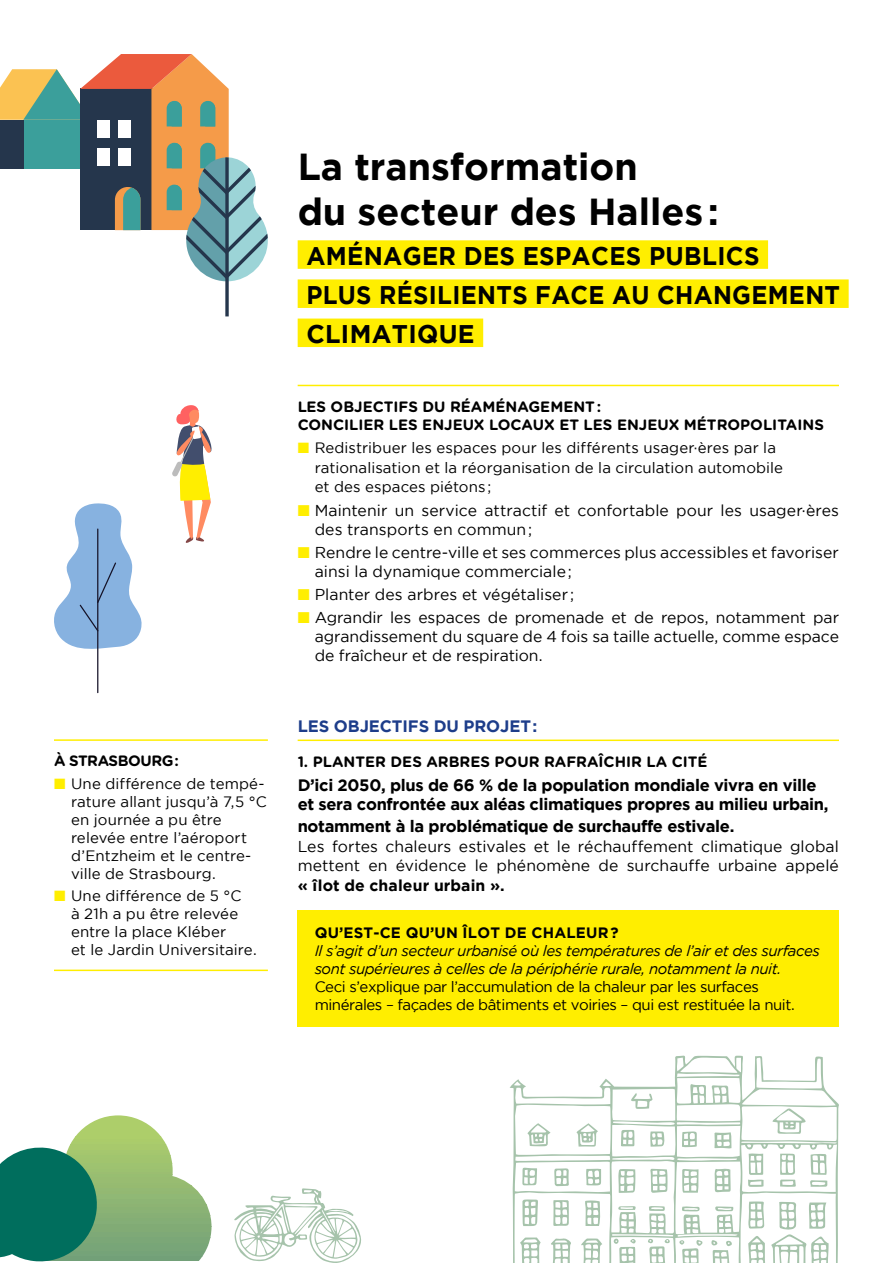
<style>
.page{position:relative;width:893px;height:1263px;background:#fff}
.page>*{position:absolute;margin:0;border:0;box-sizing:border-box;transform-origin:0 0}
.t1{font:700 37.5px/45px "Gotham";color:#000}
.t2{font:700 25.5px/39.2px "Gotham";letter-spacing:.015em;color:#000;scale:.95 1}
.t3{font:700 16.5px/19.8px "Gotham";letter-spacing:-.02em;color:#000}
.t4{font:700 16.5px "Gotham";letter-spacing:-.005em;color:#1d3d8a}
.t5{font:15.75px/18.9px "Gotham";letter-spacing:.005em;color:#000}
.t6{font:700 15.75px "Gotham";letter-spacing:.01em;color:#000}
.t7{font:15px/18px "Gotham";color:#000}
.t8{font:italic 15px/18px "Gotham";letter-spacing:-.03em;color:#000}
.t9{font:15px/18px "Gotham";letter-spacing:-.03em;color:#000}
.t10{font:700 15px/18px "Gotham Rounded";color:#000}
.t11{font:700 15px "Gotham";letter-spacing:.015em;color:#000}
.t12{font:700 15px "Gotham Rounded";letter-spacing:-.03em;color:#000}
.s1{color:#fe0}
</style>
<div class="page">
<svg style="left:0;top:54px;width:268px;height:262px"></svg>
<svg style="left:234px;top:1188px;width:127px;height:75px"></svg>
<hr style="left:54px;top:739px;width:214px;height:2px;background:#fe0">
<hr style="left:54px;top:969px;width:214px;height:2px;background:#fe0">
<svg style="left:76px;top:1115px;width:85px;height:21px;fill:#adce6a"></svg>
<hr style="left:29px;top:1136px;width:183px;height:3px;background:#adce6a">
<hr style="left:29px;top:1139px;width:183px;height:3px;background:#abcc6a">
<hr style="left:29px;top:1142px;width:183px;height:2px;background:#aacc6c">
<hr style="left:29px;top:1144px;width:183px;height:3px;background:#a8c96c">
<hr style="left:29px;top:1147px;width:183px;height:3px;background:#a8c96c">
<hr style="left:29px;top:1150px;width:183px;height:3px;background:#a5c76e">
<hr style="left:29px;top:1153px;width:183px;height:2px;background:#a4c66e">
<hr style="left:29px;top:1155px;width:183px;height:3px;background:#a1c56e">
<hr style="left:29px;top:1158px;width:183px;height:3px;background:#a1c46e">
<hr style="left:29px;top:1161px;width:183px;height:2px;background:#a1c46e">
<hr style="left:29px;top:1163px;width:183px;height:3px;background:#9ec370">
<hr style="left:29px;top:1166px;width:183px;height:3px;background:#9ec270">
<hr style="left:29px;top:1169px;width:183px;height:3px;background:#9cc170">
<hr style="left:29px;top:1172px;width:183px;height:2px;background:#9bbe71">
<hr style="left:29px;top:1174px;width:183px;height:3px;background:#98be71">
<hr style="left:29px;top:1177px;width:183px;height:3px;background:#98bc71">
<hr style="left:29px;top:1180px;width:183px;height:3px;background:#98bc71">
<hr style="left:29px;top:1183px;width:183px;height:2px;background:#96bb71">
<hr style="left:29px;top:1185px;width:183px;height:3px;background:#96ba70">
<hr style="left:29px;top:1188px;width:183px;height:3px;background:#93b973">
<hr style="left:29px;top:1191px;width:183px;height:3px;background:#93b872">
<hr style="left:29px;top:1194px;width:183px;height:2px;background:#90b875">
<hr style="left:29px;top:1196px;width:183px;height:3px;background:#90b875">
<hr style="left:29px;top:1199px;width:183px;height:3px;background:#8db574">
<hr style="left:29px;top:1202px;width:183px;height:2px;background:#8db574">
<hr style="left:29px;top:1204px;width:183px;height:3px;background:#8db373">
<hr style="left:29px;top:1207px;width:183px;height:3px;background:#8ab273">
<hr style="left:29px;top:1210px;width:183px;height:3px;background:#8ab275">
<hr style="left:29px;top:1213px;width:183px;height:2px;background:#87b075">
<hr style="left:29px;top:1215px;width:183px;height:3px;background:#87af75">
<hr style="left:29px;top:1218px;width:183px;height:3px;background:#84ae75">
<hr style="left:29px;top:1221px;width:183px;height:3px;background:#84ae77">
<hr style="left:29px;top:1224px;width:183px;height:2px;background:#81ab75">
<hr style="left:29px;top:1226px;width:183px;height:3px;background:#81ab75">
<hr style="left:29px;top:1229px;width:183px;height:3px;background:#81ab75">
<hr style="left:29px;top:1232px;width:183px;height:2px;background:#7ea977">
<hr style="left:29px;top:1234px;width:183px;height:3px;background:#7ea977">
<hr style="left:29px;top:1237px;width:183px;height:3px;background:#7ba777">
<hr style="left:29px;top:1240px;width:183px;height:3px;background:#7ba777">
<hr style="left:29px;top:1243px;width:183px;height:2px;background:#78a677">
<hr style="left:29px;top:1245px;width:183px;height:3px;background:#78a578">
<hr style="left:29px;top:1248px;width:183px;height:3px;background:#78a578">
<hr style="left:29px;top:1251px;width:183px;height:3px;background:#75a378">
<hr style="left:29px;top:1254px;width:183px;height:2px;background:#75a37a">
<hr style="left:29px;top:1256px;width:183px;height:3px;background:#72a078">
<hr style="left:29px;top:1259px;width:183px;height:2px;background:#72a078">
<hr style="left:97px;top:528px;width:1px;height:165px;background:#141126">
<svg style="left:54px;top:503px;width:88px;height:150px"></svg>
<svg style="left:0;top:1145px;width:97px;height:117px"></svg>
<div style="left:298px;top:240px;width:470px;height:29px;background:#fe0"></div>
<div style="left:298px;top:279px;width:551px;height:29px;background:#fe0"></div>
<div style="left:298px;top:319px;width:185px;height:28px;background:#fe0"></div>
<hr style="left:298px;top:385px;width:541px;height:1px;background:#fe0">
<hr style="left:298px;top:739px;width:541px;height:2px;background:#fe0">
<div style="left:298px;top:910px;width:541px;height:117px;background:#fe0"></div>
<svg style="left:510px;top:1055px;width:329px;height:208px"></svg>
<svg style="left:811px;top:1236px;width:18px;height:27px"></svg>
<svg style="left:748px;top:1235px;width:17px;height:28px"></svg>
<svg style="left:809px;top:1202px;width:17px;height:27px"></svg>
<svg style="left:779px;top:1202px;width:17px;height:28px"></svg>
<svg style="left:748px;top:1201px;width:16px;height:27px"></svg>
<svg style="left:522px;top:1199px;width:16px;height:27px"></svg>
<svg style="left:553px;top:1200px;width:16px;height:26px"></svg>
<svg style="left:585px;top:1200px;width:16px;height:26px"></svg>
<svg style="left:527px;top:1123px;width:24px;height:23px"></svg>
<svg style="left:576px;top:1123px;width:22px;height:24px"></svg>
<svg style="left:715px;top:1167px;width:16px;height:25px"></svg>
<svg style="left:682px;top:1168px;width:17px;height:25px"></svg>
<svg style="left:715px;top:1206px;width:18px;height:5px"></svg>
<svg style="left:682px;top:1206px;width:18px;height:5px"></svg>
<svg style="left:810px;top:1154px;width:17px;height:33px"></svg>
<svg style="left:780px;top:1154px;width:16px;height:33px"></svg>
<svg style="left:748px;top:1153px;width:15px;height:34px"></svg>
<svg style="left:618px;top:1169px;width:17px;height:24px"></svg>
<svg style="left:650px;top:1169px;width:17px;height:24px"></svg>
<svg style="left:618px;top:1206px;width:18px;height:4px"></svg>
<svg style="left:649px;top:1206px;width:16px;height:5px"></svg>
<svg style="left:772px;top:1108px;width:34px;height:26px"></svg>
<svg style="left:586px;top:1168px;width:15px;height:17px"></svg>
<svg style="left:554px;top:1168px;width:15px;height:18px"></svg>
<svg style="left:522px;top:1167px;width:15px;height:18px"></svg>
<svg style="left:711px;top:1240px;width:21px;height:23px"></svg>
<svg style="left:679px;top:1240px;width:24px;height:23px"></svg>
<svg style="left:614px;top:1238px;width:22px;height:25px"></svg>
<svg style="left:648px;top:1238px;width:22px;height:25px"></svg>
<svg style="left:631px;top:1093px;width:21px;height:16px"></svg>
<svg style="left:621px;top:1130px;width:14px;height:16px"></svg>
<svg style="left:650px;top:1131px;width:15px;height:16px"></svg>
<svg style="left:714px;top:1132px;width:18px;height:17px"></svg>
<svg style="left:682px;top:1131px;width:15px;height:16px"></svg>
<svg style="left:172px;top:405px;width:40px;height:138px"></svg>
<p class="t12" style="left:54px;top:752px;width:127px">À STRASBOURG :</p>
<p class="t7" style="left:71px;top:774px;width:197px;text-indent:-17px"><span class="s1">■</span> Une différence de tempé&shy;rature allant jusqu’à 7,5 °C en journée a pu être relevée entre l’aéroport d’Entzheim et le centre&shy;ville de Strasbourg.</p>
<p class="t7" style="left:71px;top:886px;width:187px;text-indent:-17px"><span class="s1">■</span> Une différence de 5 °C<br>à 21h a pu être relevée entre la place Kléber<br>et le Jardin Universitaire.</p>
<h1 class="t1" style="left:298px;top:144px;width:423px">La transformation<br>du secteur des Halles :</h1>
<h2 class="t2" style="left:306px;top:235px;width:563px">AMÉNAGER DES ESPACES PUBLICS<br>PLUS RÉSILIENTS FACE AU CHANGEMENT<br>CLIMATIQUE</h2>
<p class="t10" style="left:298px;top:397px;width:528px">LES OBJECTIFS DU RÉAMÉNAGEMENT :<br>CONCILIER LES ENJEUX LOCAUX ET LES ENJEUX MÉTROPOLITAINS</p>
<p class="t7" style="left:315px;top:438px;width:470px;line-height:19.5px;text-indent:-17px"><span class="s1">■</span> Redistribuer les espaces pour les différents usager·ères par la rationalisation et la réorganisation de la circulation automobile et des espaces piétons ;</p>
<p class="t5" style="left:315px;top:500px;width:526px;text-indent:-17px"><span class="s1">■</span> Maintenir un service attractif et confortable pour les usager·ères des transports en commun ;</p>
<p class="t5" style="left:315px;top:542px;width:526px;text-indent:-17px"><span class="s1">■</span> Rendre le centre-ville et ses commerces plus accessibles et favoriser ainsi la dynamique commerciale ;</p>
<p class="t5" style="left:298px;top:584px;width:278px"><span class="s1">■</span> Planter des arbres et végétaliser ;</p>
<p class="t5" style="left:315px;top:608px;width:526px;text-align:justify;text-indent:-17px"><span class="s1">■</span> Agrandir les espaces de promenade et de repos, notamment par agrandissement du square de 4 fois sa taille actuelle, comme espace de fraîcheur et de respiration.</p>
<p class="t4" style="left:298px;top:716px;width:241px">LES OBJECTIFS DU PROJET :</p>
<p class="t10" style="left:298px;top:752px;width:411px">1. PLANTER DES ARBRES POUR RAFRAÎCHIR LA CITÉ</p>
<p class="t3" style="left:298px;top:774px;width:532px">D’ici 2050, plus de 66 % de la population mondiale vivra en ville et sera confrontée aux aléas climatiques propres au milieu urbain,</p>
<p class="t3" style="left:298px;top:816px;width:438px">notamment à la problématique de surchauffe estivale.</p>
<p class="t5" style="left:298px;top:836px;width:543px;line-height:19.5px">Les fortes chaleurs estivales et le réchauffement climatique global mettent en évidence le phénomène de surchauffe urbaine appelé</p>
<p class="t6" style="left:298px;top:876px;width:208px">« îlot de chaleur urbain ».</p>
<p class="t11" style="left:315px;top:924px;width:305px">QU’EST-CE QU’UN ÎLOT DE CHALEUR ?</p>
<p class="t8" style="left:315px;top:942px;width:507px">Il s’agit d’un secteur urbanisé où les températures de l’air et des surfaces sont supérieures à celles de la périphérie rurale, notamment la nuit.</p>
<p class="t9" style="left:315px;top:977px;width:482px">Ceci s’explique par l’accumulation de la chaleur par les surfaces minérales – façades de bâtiments et voiries – qui est restituée la nuit.</p>
</div>
